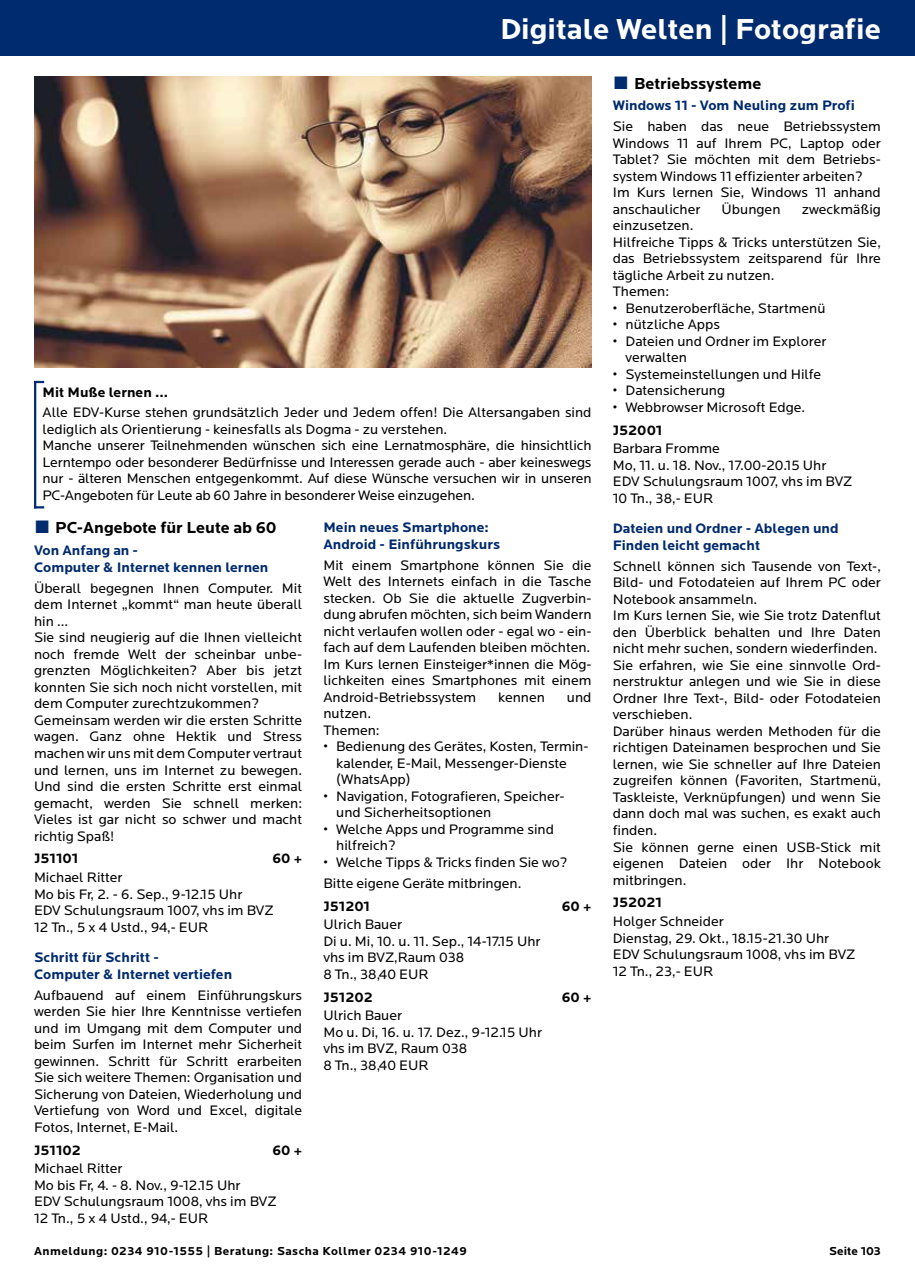
<style>
.page{position:relative;width:915px;height:1276px;background:#fff}
.page>*{position:absolute;margin:0;border:0;box-sizing:border-box;transform-origin:0 0}
.t1{font:700 30px "Locator";color:#fff}
.t2{font:700 16.5px "Locator";color:#000}
.t3{font:14.25px/16.5px "Locator";color:#000}
.t4{font:700 14.25px/17.2px "Locator";color:#002b6e}
.t5{font:700 14.25px "Locator";color:#000}
.t6{font:700 12px "Locator";letter-spacing:.04em;color:#000}
.t7{font:700 12px "Locator";color:#000}
.s1{font-family:"Arial";font-weight:400;font-size:27px;color:#002b6e}
</style>
<div class="page">
<div style="left:0;top:0;width:914px;height:55px;background:#002b6e"></div>
<svg style="left:36px;top:381px;width:8px;height:2px"></svg>
<svg style="left:36px;top:506px;width:8px;height:2px"></svg>
<hr style="left:34px;top:381px;width:2px;height:127px;background:#002b6e">
<img style="left:34px;top:77px;width:557px;height:291px">
<h1 class="t1" style="left:500px;top:12px;width:382px">Digitale Welten | Fotografie</h1>
<p class="t5" style="left:43px;top:384px;width:127px">Mit Muße lernen ...</p>
<p class="t3" style="left:43px;top:405px;width:550px">Alle EDV-Kurse stehen grundsätzlich Jeder und Jedem offen! Die Altersangaben sind lediglich als Orientierung - keinesfalls als Dogma - zu verstehen.<br>Manche unserer Teilnehmenden wünschen sich eine Lernatmosphäre, die hinsichtlich Lerntempo oder besonderer Bedürfnisse und Interessen gerade auch - aber keineswegs nur - älteren Menschen entgegenkommt. Auf diese Wünsche versuchen wir in unseren PC-Angeboten für Leute ab 60 Jahre in besonderer Weise einzugehen.</p>
<p class="t2" style="left:34px;top:518px;width:244px"><span class="s1">■</span> PC-Angebote für Leute ab 60</p>
<p class="t4" style="left:34px;top:542px;width:236px">Von Anfang an -<br>Computer &amp; Internet kennen lernen</p>
<p class="t3" style="left:34px;top:580px;width:269px">Überall begegnen Ihnen Computer. Mit dem Internet „kommt“ man heute überall hin ...<br>Sie sind neugierig auf die Ihnen vielleicht noch fremde Welt der scheinbar unbe&shy;grenzten Möglichkeiten? Aber bis jetzt konnten Sie sich noch nicht vorstellen, mit dem Computer zurechtzukommen?<br>Gemeinsam werden wir die ersten Schritte wagen. Ganz ohne Hektik und Stress machen wir uns mit dem Computer vertraut und lernen, uns im Internet zu bewegen.<br>Und sind die ersten Schritte erst einmal gemacht, werden Sie schnell merken:<br>Vieles ist gar nicht so schwer und macht richtig Spaß!</p>
<p class="t5" style="left:34px;top:850px;width:46px">J51101</p>
<p class="t5" style="left:272px;top:850px;width:31px">60 +</p>
<p class="t3" style="left:34px;top:869px;width:241px">Michael Ritter<br>Mo bis Fr, 2. - 6. Sep., 9-12.15 Uhr<br>EDV Schulungsraum 1007, vhs im BVZ<br>12 Tn., 5 x 4 Ustd., 94,- EUR</p>
<p class="t4" style="left:34px;top:948px;width:199px">Schritt für Schritt -<br>Computer &amp; Internet vertiefen</p>
<p class="t3" style="left:34px;top:987px;width:269px;text-align:justify">Aufbauend auf einem Einführungskurs werden Sie hier Ihre Kenntnisse vertiefen und im Umgang mit dem Computer und beim Surfen im Internet mehr Sicherheit gewinnen. Schritt für Schritt erarbeiten Sie sich weitere Themen: Organisation und Sicherung von Dateien, Wiederholung und Vertiefung von Word und Excel, digitale Fotos, Internet, E-Mail.</p>
<p class="t5" style="left:34px;top:1141px;width:48px">J51102</p>
<p class="t5" style="left:272px;top:1141px;width:31px">60 +</p>
<p class="t3" style="left:34px;top:1160px;width:244px">Michael Ritter<br>Mo bis Fr, 4. - 8. Nov., 9-12.15 Uhr<br>EDV Schulungsraum 1008, vhs im BVZ<br>12 Tn., 5 x 4 Ustd., 94,- EUR</p>
<p class="t4" style="left:323px;top:519px;width:178px">Mein neues Smartphone:<br>Android - Einführungskurs</p>
<p class="t3" style="left:323px;top:557px;width:269px;text-align:justify">Mit einem Smartphone können Sie die Welt des Internets einfach in die Tasche stecken. Ob Sie die aktuelle Zugverbin&shy;dung abrufen möchten, sich beim Wandern nicht verlaufen wollen oder - egal wo - ein&shy;fach auf dem Laufenden bleiben möchten.<br>Im Kurs lernen Einsteiger*innen die Mög&shy;lichkeiten eines Smartphones mit einem Android-Betriebssystem</p>
<p class="t3" style="left:498px;top:689px;width:48px">kennen</p>
<p class="t3" style="left:566px;top:689px;width:26px">und</p>
<p class="t3" style="left:323px;top:706px;width:58px">nutzen.<br>Themen:</p>
<p class="t3" style="left:336px;top:739px;width:254px;text-indent:-13px">• Bedienung des Gerätes, Kosten, Termin&shy;kalender, E-Mail, Messenger-Dienste (WhatsApp)</p>
<p class="t3" style="left:336px;top:788px;width:230px;text-indent:-13px">• Navigation, Fotografieren, Speicher&shy;und Sicherheitsoptionen</p>
<p class="t3" style="left:336px;top:821px;width:219px;text-indent:-13px">• Welche Apps und Programme sind hilfreich?</p>
<p class="t3" style="left:323px;top:852px;width:245px;line-height:20.7px">• Welche Tipps &amp; Tricks finden Sie wo?<br>Bitte eigene Geräte mitbringen.</p>
<p class="t5" style="left:323px;top:897px;width:48px">J51201</p>
<p class="t5" style="left:561px;top:897px;width:31px">60 +</p>
<p class="t3" style="left:323px;top:916px;width:218px">Ulrich Bauer<br>Di u. Mi, 10. u. 11. Sep., 14-17.15 Uhr vhs im BVZ,Raum 038<br>8 Tn., 38,40 EUR</p>
<p class="t5" style="left:323px;top:988px;width:51px">J51202</p>
<p class="t5" style="left:561px;top:988px;width:31px">60 +</p>
<p class="t3" style="left:323px;top:1007px;width:220px">Ulrich Bauer<br>Mo u. Di, 16. u. 17. Dez., 9-12.15 Uhr vhs im BVZ, Raum 038<br>8 Tn., 38,40 EUR</p>
<p class="t2" style="left:612px;top:74px;width:150px"><span class="s1">■</span> Betriebssysteme</p>
<p class="t4" style="left:612px;top:97px;width:243px">Windows 11 - Vom Neuling zum Profi</p>
<p class="t3" style="left:612px;top:119px;width:269px">Sie haben das neue Betriebssystem Windows 11 auf Ihrem PC, Laptop oder Tablet? Sie möchten mit dem Betriebs&shy;system Windows 11 effizienter arbeiten?<br>Im Kurs lernen Sie, Windows 11 anhand anschaulicher</p>
<p class="t3" style="left:721px;top:201px;width:60px">Übungen</p>
<p class="t3" style="left:801px;top:201px;width:81px">zweckmäßig</p>
<p class="t3" style="left:612px;top:218px;width:269px">einzusetzen.<br>Hilfreiche Tipps &amp; Tricks unterstützen Sie, das Betriebssystem zeitsparend für Ihre tägliche Arbeit zu nutzen.<br>Themen:</p>
<p class="t3" style="left:612px;top:300px;width:214px">• Benutzeroberfläche, Startmenü</p>
<p class="t3" style="left:612px;top:317px;width:109px">• nützliche Apps</p>
<p class="t3" style="left:625px;top:333px;width:202px;text-indent:-13px">• Dateien und Ordner im Explorer verwalten</p>
<p class="t3" style="left:612px;top:366px;width:210px">• Systemeinstellungen und Hilfe</p>
<p class="t3" style="left:612px;top:383px;width:114px">• Datensicherung</p>
<p class="t3" style="left:612px;top:399px;width:194px">• Webbrowser Microsoft Edge.</p>
<p class="t5" style="left:612px;top:422px;width:51px">J52001</p>
<p class="t3" style="left:612px;top:441px;width:241px">Barbara Fromme<br>Mo, 11. u. 18. Nov., 17.00-20.15 Uhr<br>EDV Schulungsraum 1007, vhs im BVZ<br>10 Tn., 38,- EUR</p>
<p class="t4" style="left:612px;top:520px;width:227px">Dateien und Ordner - Ablegen und<br>Finden leicht gemacht</p>
<p class="t3" style="left:612px;top:558px;width:269px">Schnell können sich Tausende von Text-, Bild- und Fotodateien auf Ihrem PC oder Notebook ansammeln.<br>Im Kurs lernen Sie, wie Sie trotz Datenflut den Überblick behalten und Ihre Daten nicht mehr suchen, sondern wiederfinden.<br>Sie erfahren, wie Sie eine sinnvolle Ord&shy;nerstruktur anlegen und wie Sie in diese Ordner Ihre Text-, Bild- oder Fotodateien verschieben.<br>Darüber hinaus werden Methoden für die richtigen Dateinamen besprochen und Sie lernen, wie Sie schneller auf Ihre Dateien zugreifen können (Favoriten, Startmenü, Taskleiste, Verknüpfungen) und wenn Sie dann doch mal was suchen, es exakt auch finden.<br>Sie können gerne einen USB-Stick mit eigenen Dateien oder Ihr Notebook mitbringen.</p>
<p class="t5" style="left:612px;top:894px;width:51px">J52021</p>
<p class="t3" style="left:612px;top:913px;width:244px">Holger Schneider<br>Dienstag, 29. Okt., 18.15-21.30 Uhr<br>EDV Schulungsraum 1008, vhs im BVZ<br>12 Tn., 23,- EUR</p>
<p class="t6" style="left:34px;top:1244px;width:434px">Anmeldung: 0234 910-1555 | Beratung: Sascha Kollmer 0234 910-1249</p>
<p class="t7" style="left:829px;top:1244px;width:53px">Seite 103</p>
</div>
